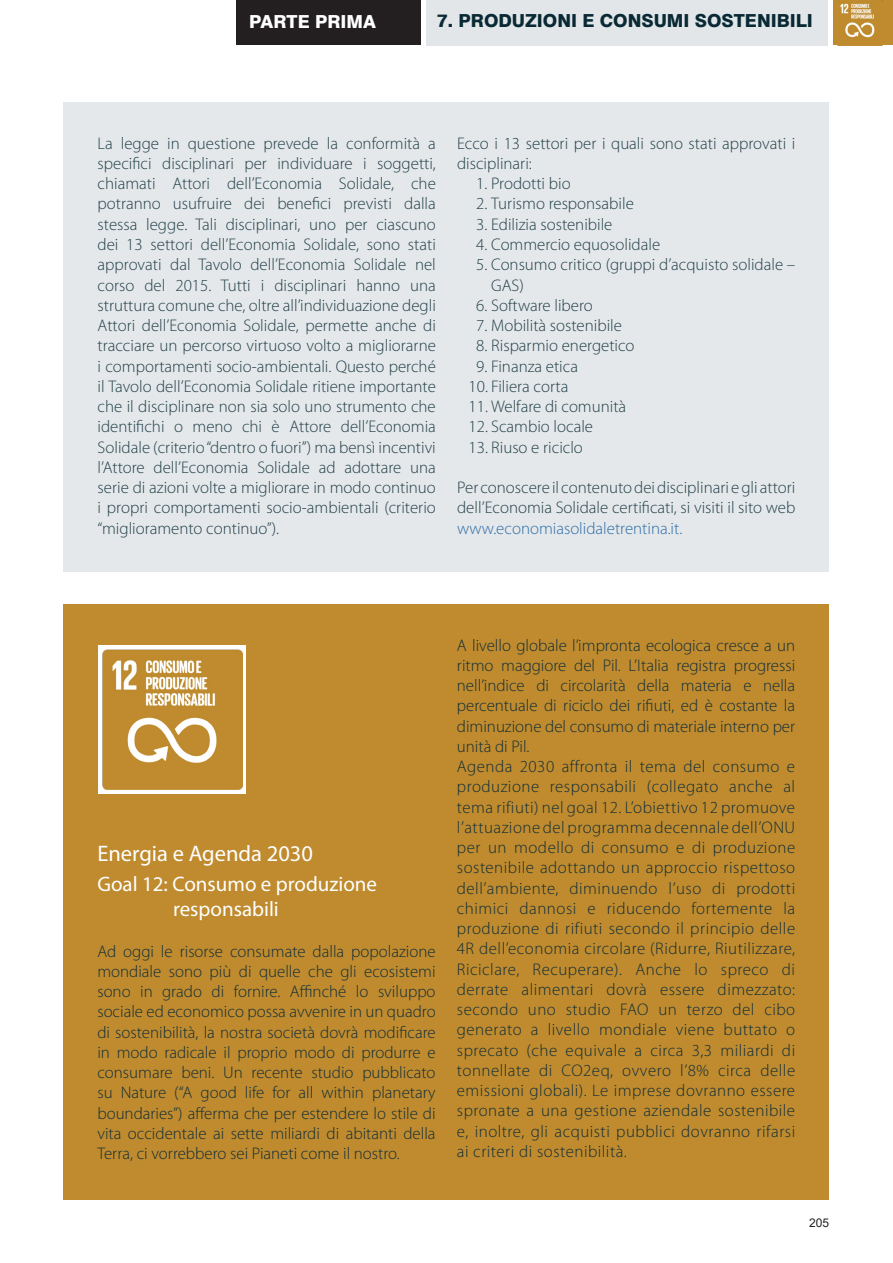
<style>
.page{position:relative;width:893px;height:1263px;background:#fff}
.page>*{position:absolute;margin:0;border:0;box-sizing:border-box;transform-origin:0 0}
.testo{font:22.5px "Myriad Pro";color:#fff}
.testo-2{font:21px "Myriad Pro";color:#fff}
.t1{font:800 18px "Swiss 721 BT";color:#092a35}
.t2{font:800 18px "Swiss 721 BT";color:#fff}
.testo-3{font:300 16.8px/20.2px "Myriad Pro";color:#122e38;text-align:justify}
.t3{font:300 16.8px/20.2px "Myriad Pro";color:#092a35}
.t4{font:300 16.8px "Myriad Pro";color:#175d9e}
.t5{font:12px "Arial";color:#231f20}
</style>
<div class="page">
<div style="left:236px;top:0;width:185px;height:45px;background:#231f20"></div>
<div style="left:426px;top:0;width:402px;height:45px;background:#e2e6e8"></div>
<img style="left:833px;top:0;width:60px;height:45px">
<img style="left:838px;top:0;width:44px;height:45px">
<div style="left:63px;top:604px;width:766px;height:595px;background:#bf8b2e"></div>
<div style="left:98px;top:645px;width:148px;height:148px;background:#fff"></div>
<img style="left:103px;top:649px;width:140px;height:141px">
<div style="left:64px;top:102px;width:765px;height:469px;background:#e2e6e8"></div>
<p class="t2" style="left:249px;top:11px;width:128px">PARTE PRIMA</p>
<p class="t1" style="left:437px;top:10px;width:377px">7. PRODUZIONI E CONSUMI SOSTENIBILI</p>
<p class="t3" style="left:98px;top:133px;width:340px;text-align:justify">La legge in questione prevede la conformità a specifici disciplinari per individuare i soggetti, chiamati Attori dell’Economia Solidale, che potranno usufruire dei benefici previsti dalla stessa legge. Tali disciplinari, uno per ciascuno dei 13 settori dell’Economia Solidale, sono stati approvati dal Tavolo dell’Economia Solidale nel corso del 2015. Tutti i disciplinari hanno una struttura comune che, oltre all’individuazione degli Attori dell’Economia Solidale, permette anche di tracciare un percorso virtuoso volto a migliorarne i comportamenti socio-ambientali. Questo perché il Tavolo dell’Economia Solidale ritiene importante che il disciplinare non sia solo uno strumento che identifichi o meno chi è Attore dell’Economia Solidale (criterio “dentro o fuori”) ma bensì incentivi l’Attore dell’Economia Solidale ad adottare una serie di azioni volte a migliorare in modo continuo i propri comportamenti socio-ambientali (criterio “miglioramento continuo”).</p>
<p class="t3" style="left:457px;top:133px;width:340px">Ecco i 13 settori per i quali sono stati approvati i disciplinari:</p>
<p class="t3" style="left:476px;top:174px;width:96px">1. Prodotti bio</p>
<p class="t3" style="left:476px;top:194px;width:159px">2. Turismo responsabile</p>
<p class="t3" style="left:476px;top:214px;width:138px">3. Edilizia sostenibile</p>
<p class="t3" style="left:476px;top:235px;width:186px">4. Commercio equosolidale</p>
<p class="t3" style="left:491px;top:255px;width:306px;text-indent:-15px">5. Consumo critico (gruppi d’acquisto solidale –<br>GAS)</p>
<p class="t3" style="left:476px;top:295px;width:118px">6. Software libero</p>
<p class="t3" style="left:476px;top:316px;width:147px">7. Mobilità sostenibile</p>
<p class="t3" style="left:476px;top:336px;width:160px">8. Risparmio energetico</p>
<p class="t3" style="left:476px;top:356px;width:103px">9. Finanza etica</p>
<p class="t3" style="left:469px;top:376px;width:101px">10. Filiera corta</p>
<p class="t3" style="left:469px;top:397px;width:159px">11. Welfare di comunità</p>
<p class="t3" style="left:469px;top:417px;width:126px">12. Scambio locale</p>
<p class="t3" style="left:469px;top:437px;width:116px">13. Riuso e riciclo</p>
<p class="t3" style="left:457px;top:478px;width:340px">Per conoscere il contenuto dei disciplinari e gli attori dell’Economia Solidale certificati, si visiti il sito web</p>
<p class="t4" style="left:457px;top:519px;width:227px">www.economiasolidaletrentina.it.</p>
<p class="testo" style="left:97px;top:839px;width:217px">Energia e Agenda 2030</p>
<p class="testo-2" style="left:97px;top:871px;width:281px">Goal 12: Consumo e produzione</p>
<p class="testo-2" style="left:173px;top:896px;width:107px">responsabili</p>
<p class="testo-3" style="left:97px;top:941px;width:340px">Ad oggi le risorse consumate dalla popolazione mondiale sono più di quelle che gli ecosistemi sono in grado di fornire. Affinché lo sviluppo sociale ed economico possa avvenire in un quadro di sostenibilità, la nostra società dovrà modificare in modo radicale il proprio modo di produrre e consumare beni. Un recente studio pubblicato su Nature (“A good life for all within planetary boundaries”) afferma che per estendere lo stile di vita occidentale ai sette miliardi di abitanti della Terra, ci vorrebbero sei Pianeti come il nostro.</p>
<p class="testo-3" style="left:457px;top:635px;width:340px">A livello globale l’impronta ecologica cresce a un ritmo maggiore del Pil. L’Italia registra progressi nell’indice di circolarità della materia e nella percentuale di riciclo dei rifiuti, ed è costante la diminuzione del consumo di materiale interno per unità di Pil.</p>
<p class="testo-3" style="left:457px;top:757px;width:340px">Agenda 2030 affronta il tema del consumo e produzione responsabili (collegato anche al tema rifiuti) nel goal 12. L’obiettivo 12 promuove l’attuazione del programma decennale dell’ONU per un modello di consumo e di produzione sostenibile adottando un approccio rispettoso dell’ambiente, diminuendo l’uso di prodotti chimici dannosi e riducendo fortemente la produzione di rifiuti secondo il principio delle 4R dell’economia circolare (Ridurre, Riutilizzare, Riciclare, Recuperare). Anche lo spreco di derrate alimentari dovrà essere dimezzato: secondo uno studio FAO un terzo del cibo generato a livello mondiale viene buttato o sprecato (che equivale a circa 3,3 miliardi di tonnellate di CO2eq, ovvero l’8% circa delle emissioni globali). Le imprese dovranno essere spronate a una gestione aziendale sostenibile e, inoltre, gli acquisti pubblici dovranno rifarsi ai criteri di sostenibilità.</p>
<p class="t5" style="left:809px;top:1214px;width:22px">205</p>
</div>
